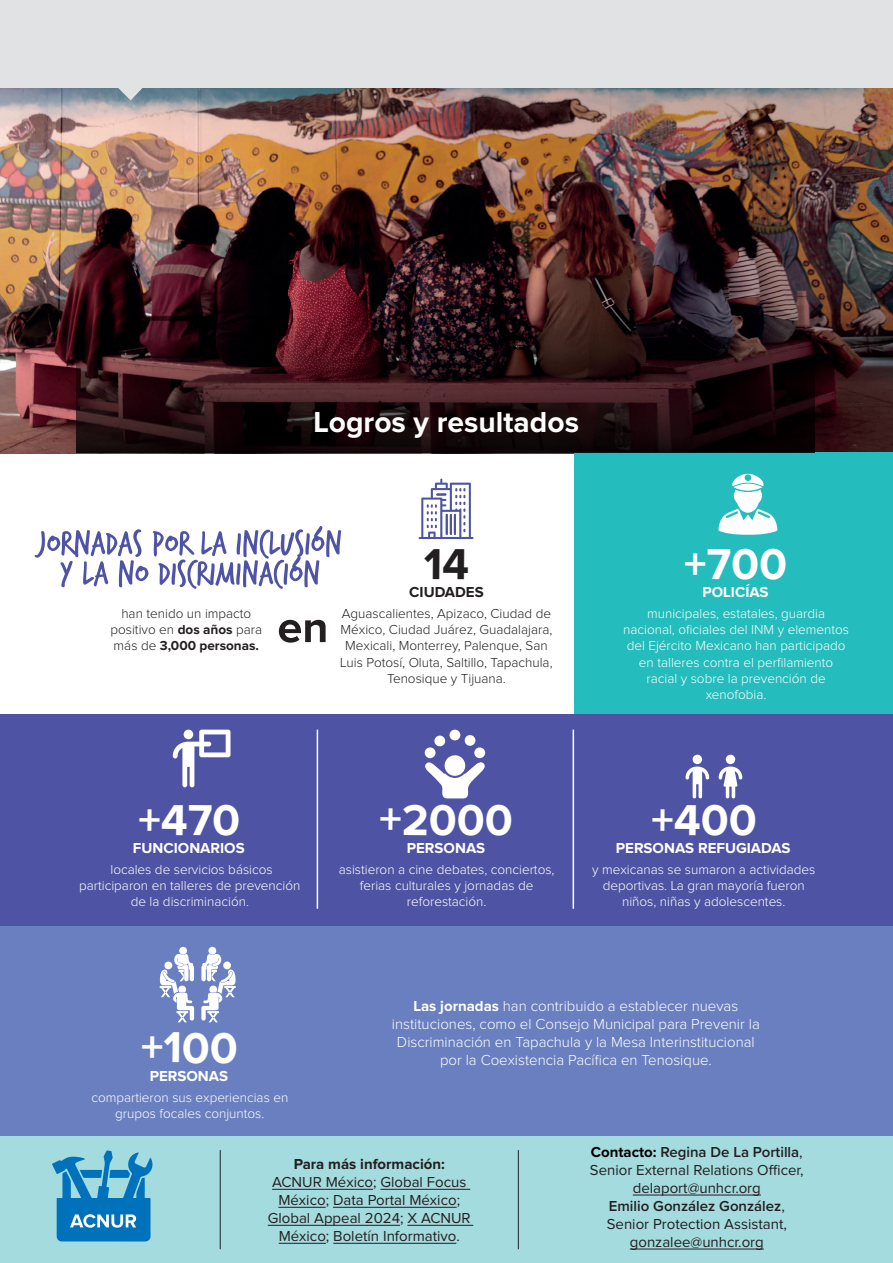
<style>
.page{position:relative;width:893px;height:1263px;background:#fff}
.page>*{position:absolute;margin:0;border:0;box-sizing:border-box;transform-origin:0 0}
.t1{font:700 45px "Proxima Nova";color:#fff}
.t2{font:700 30px "Proxima Nova";color:#fff}
.t3{font:15px/18px "Proxima Nova";color:#231f20;text-align:center}
.t4{font:300 15px/18px "Proxima Nova";color:#fff;text-align:center}
.t5{font:700 15px "Proxima Nova";color:#fff}
.t6{font:700 15px "Proxima Nova";color:#231f20}
.t7{font:300 13.5px/16.2px "Proxima Nova";color:#fff;text-align:center}
.t8{font:300 13.5px/16.2px "Proxima Nova";color:#231f20;text-align:center}
.s1{font-weight:700}
.s2{font-weight:700;color:#000001}
.s3{font-weight:600}
</style>
<div class="page">
<div style="left:0;top:0;width:893px;height:453px;background:#e1e2e4"></div>
<img style="left:0;top:88px;width:893px;height:365px">
<div style="left:574px;top:453px;width:319px;height:261px;background:#24bcbc"></div>
<div style="left:0;top:714px;width:893px;height:212px;background:#4e54a3"></div>
<div style="left:0;top:926px;width:893px;height:211px;background:#697fbf"></div>
<svg style="left:35px;top:526px;width:306px;height:63px"></svg>
<svg style="left:279px;top:620px;width:47px;height:23px"></svg>
<svg style="left:718px;top:474px;width:59px;height:61px"></svg>
<svg style="left:418px;top:478px;width:56px;height:61px"></svg>
<svg style="left:173px;top:730px;width:57px;height:57px"></svg>
<svg style="left:425px;top:762px;width:60px;height:36px"></svg>
<div style="left:445px;top:755px;width:20px;height:21px;background:#fff;border-radius:50%"></div>
<div style="left:474px;top:747px;width:11px;height:11px;background:#fff;border-radius:50%"></div>
<div style="left:465px;top:735px;width:10px;height:11px;background:#fff;border-radius:50%"></div>
<div style="left:425px;top:747px;width:11px;height:11px;background:#fff;border-radius:50%"></div>
<div style="left:449px;top:730px;width:11px;height:10px;background:#fff;border-radius:50%"></div>
<div style="left:434px;top:735px;width:11px;height:11px;background:#fff;border-radius:50%"></div>
<svg style="left:685px;top:766px;width:24px;height:32px"></svg>
<div style="left:693px;top:755px;width:9px;height:9px;background:#fff;border-radius:50%"></div>
<svg style="left:719px;top:766px;width:23px;height:32px"></svg>
<div style="left:726px;top:755px;width:9px;height:9px;background:#fff;border-radius:50%"></div>
<div style="left:179px;top:947px;width:8px;height:8px;background:#fff;border-radius:50%"></div>
<svg style="left:160px;top:954px;width:34px;height:68px"></svg>
<div style="left:208px;top:947px;width:8px;height:8px;background:#fff;border-radius:50%"></div>
<svg style="left:201px;top:954px;width:35px;height:68px"></svg>
<div style="left:0;top:1137px;width:893px;height:126px;background:#a4dbde"></div>
<hr style="left:317px;top:730px;width:1px;height:179px;background:#fff">
<hr style="left:573px;top:730px;width:1px;height:179px;background:#fff">
<svg style="left:75px;top:88px;width:740px;height:14px"></svg>
<img style="left:76px;top:226px;width:738px;height:227px">
<hr style="left:272px;top:1189px;width:101px;height:1px;background:#231f20">
<hr style="left:380px;top:1189px;width:90px;height:1px;background:#231f20">
<hr style="left:278px;top:1207px;width:48px;height:1px;background:#231f20">
<hr style="left:333px;top:1207px;width:124px;height:1px;background:#231f20">
<hr style="left:268px;top:1225px;width:132px;height:1px;background:#231f20">
<hr style="left:407px;top:1225px;width:66px;height:1px;background:#231f20">
<hr style="left:279px;top:1243px;width:47px;height:1px;background:#231f20">
<hr style="left:333px;top:1243px;width:123px;height:1px;background:#231f20">
<hr style="left:633px;top:1195px;width:128px;height:1px;background:#231f20">
<hr style="left:630px;top:1249px;width:134px;height:1px;background:#231f20">
<hr style="left:220px;top:1150px;width:1px;height:99px;background:#231f20">
<hr style="left:518px;top:1150px;width:1px;height:99px;background:#231f20">
<svg style="left:52px;top:1150px;width:101px;height:91px"></svg>
<h2 class="t2" style="left:314px;top:409px;width:267px">Logros y resultados</h2>
<h1 class="t1" style="left:684px;top:543px;width:105px;rotate:1deg">+700</h1>
<p class="t8" style="left:111px;top:606px;width:153px">han tenido un impacto positivo en <span class="s1">dos años</span> para más de <span class="s1">3,000 personas.</span></p>
<p class="t6" style="left:409px;top:586px;width:76px">CIUDADES</p>
<p class="t5" style="left:702px;top:586px;width:68px">POLICÍAS</p>
<p class="t8" style="left:340px;top:606px;width:214px">Aguascalientes, Apizaco, Ciudad de México, Ciudad Juárez, Guadalajara, Mexicali, Monterrey, Palenque, San Luis Potosí, Oluta, Saltillo, Tapachula, Tenosique y Tijuana.</p>
<p class="t7" style="left:623px;top:606px;width:228px">municipales, estatales, guardia nacional, oficiales del INM y elementos del Ejército Mexicano han participado en talleres contra el perfilamiento racial y sobre la prevención de xenofobia.</p>
<h1 class="t1" style="left:139px;top:799px;width:103px;rotate:1deg">+470</h1>
<p class="t5" style="left:133px;top:841px;width:113px">FUNCIONARIOS</p>
<p class="t7" style="left:79px;top:862px;width:223px">locales de servicios básicos participaron en talleres de prevención de la discriminación.</p>
<h1 class="t1" style="left:141px;top:1026px;width:98px;rotate:1deg">+100</h1>
<p class="t5" style="left:150px;top:1069px;width:80px">PERSONAS</p>
<p class="t7" style="left:91px;top:1089px;width:198px">compartieron sus experiencias en grupos focales conjuntos.</p>
<h1 class="t1" style="left:380px;top:798px;width:135px;rotate:1deg">+2000</h1>
<h1 class="t1" style="left:652px;top:799px;width:107px;rotate:1deg">+400</h1>
<p class="t5" style="left:407px;top:841px;width:80px">PERSONAS</p>
<p class="t5" style="left:616px;top:841px;width:176px">PERSONAS REFUGIADAS</p>
<p class="t7" style="left:339px;top:862px;width:217px">asistieron a cine debates, conciertos, ferias culturales y jornadas de reforestación.</p>
<p class="t7" style="left:592px;top:862px;width:225px">y mexicanas se sumaron a actividades deportivas. La gran mayoría fueron niños, niñas y adolescentes.</p>
<p class="t4" style="left:392px;top:998px;width:369px"><span class="s1">Las jornadas</span> han contribuido a establecer nuevas instituciones, como el Consejo Municipal para Prevenir la Discriminación en Tapachula y la Mesa Interinstitucional por la Coexistencia Pacífica en Tenosique.</p>
<p class="t6" style="left:294px;top:1157px;width:153px">Para más información:</p>
<p class="t3" style="left:268px;top:1174px;width:205px">ACNUR México; Global Focus<br>México; Data Portal México;<br>Global Appeal 2024; X ACNUR<br>México; Boletín Informativo.</p>
<p class="t3" style="left:590px;top:1144px;width:215px"><span class="s2">Contacto:</span> <span class="s3">Regina De La Portilla</span>,<br>Senior External Relations Officer, delaport@unhcr.org<br><span class="s3">Emilio González González</span>,<br>Senior Protection Assistant, gonzalee@unhcr.org</p>
</div>
